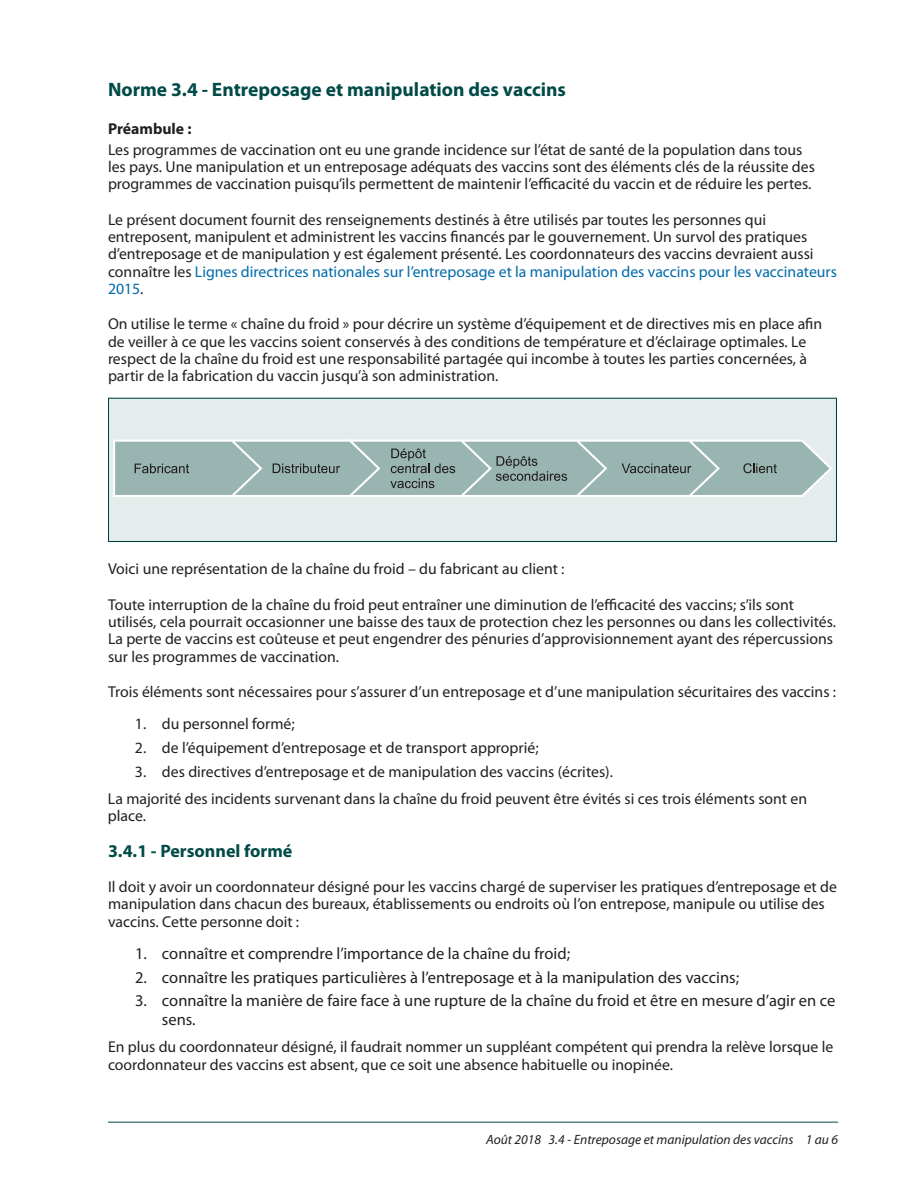
<style>
.page{position:relative;width:918px;height:1188px;background:#fff}
.page>*{position:absolute;margin:0;border:0;box-sizing:border-box;transform-origin:0 0}
.t1{font:700 19.5px "Myriad Pro";color:#004a47}
.t2{font:700 18px "Myriad Pro";color:#004a47}
.t3{font:16.5px/18.9px "Myriad Pro";color:#231f20}
.t4{font:15.75px/17.2px "Myriad Pro";color:#231f20}
.t5{font:700 15.75px "Myriad Pro";color:#231f20}
.t6{font:italic 13.5px "Myriad Pro";color:#231f20}
.s1{color:#006aab}
</style>
<div class="page">
<hr style="left:108px;top:1122px;width:730px;height:1px;background:#004a47">
<div style="left:109px;top:398px;width:727px;height:144px;background:#e5ecec"></div>
<div style="left:108px;top:398px;width:729px;height:144px;border:1px solid #003f41"></div>
<svg style="left:113px;top:440px;width:719px;height:57px;background:#9eb6b3"></svg>
<p class="t1" style="left:108px;top:78px;width:460px">Norme 3.4 - Entreposage et manipulation des vaccins</p>
<p class="t5" style="left:108px;top:120px;width:85px">Préambule :</p>
<p class="t4" style="left:108px;top:141px;width:708px">Les programmes de vaccination ont eu une grande incidence sur l’état de santé de la population dans tous les pays. Une manipulation et un entreposage adéquats des vaccins sont des éléments clés de la réussite des programmes de vaccination puisqu’ils permettent de maintenir l’efficacité du vaccin et de réduire les pertes.</p>
<p class="t4" style="left:108px;top:211px;width:731px">Le présent document fournit des renseignements destinés à être utilisés par toutes les personnes qui entreposent, manipulent et administrent les vaccins financés par le gouvernement. Un survol des pratiques d’entreposage et de manipulation y est également présenté. Les coordonnateurs des vaccins devraient aussi connaître les <span class="s1">Lignes directrices nationales sur l’entreposage et la manipulation des vaccins pour les vaccinateurs 2015</span>.</p>
<p class="t4" style="left:108px;top:316px;width:716px">On utilise le terme « chaîne du froid » pour décrire un système d’équipement et de directives mis en place afin de veiller à ce que les vaccins soient conservés à des conditions de température et d’éclairage optimales. Le respect de la chaîne du froid est une responsabilité partagée qui incombe à toutes les parties concernées, à partir de la fabrication du vaccin jusqu’à son administration.</p>
<p class="t4" style="left:108px;top:561px;width:458px">Voici une représentation de la chaîne du froid – du fabricant au client :</p>
<p class="t4" style="left:108px;top:596px;width:730px">Toute interruption de la chaîne du froid peut entraîner une diminution de l’efficacité des vaccins; s’ils sont utilisés, cela pourrait occasionner une baisse des taux de protection chez les personnes ou dans les collectivités.<br>La perte de vaccins est coûteuse et peut engendrer des pénuries d’approvisionnement ayant des répercussions sur les programmes de vaccination.</p>
<p class="t4" style="left:108px;top:683px;width:730px">Trois éléments sont nécessaires pour s’assurer d’un entreposage et d’une manipulation sécuritaires des vaccins :</p>
<p class="t4" style="left:135px;top:716px;width:161px">1. du personnel formé;</p>
<p class="t4" style="left:135px;top:739px;width:405px">2. de l’équipement d’entreposage et de transport approprié;</p>
<p class="t4" style="left:108px;top:758px;width:701px;line-height:27px;text-indent:27px">3. des directives d’entreposage et de manipulation des vaccins (écrites).<br>La majorité des incidents survenant dans la chaîne du froid peuvent être évités si ces trois éléments sont en</p>
<p class="t4" style="left:108px;top:807px;width:40px">place.</p>
<p class="t2" style="left:108px;top:841px;width:186px">3.4.1 - Personnel formé</p>
<p class="t4" style="left:108px;top:879px;width:730px">Il doit y avoir un coordonnateur désigné pour les vaccins chargé de superviser les pratiques d’entreposage et de manipulation dans chacun des bureaux, établissements ou endroits où l’on entrepose, manipule ou utilise des vaccins. Cette personne doit :</p>
<p class="t3" style="left:135px;top:944px;width:437px">1. connaître et comprendre l’importance de la chaîne du froid;</p>
<p class="t3" style="left:135px;top:968px;width:606px">2. connaître les pratiques particulières à l’entreposage et à la manipulation des vaccins;</p>
<p class="t3" style="left:162px;top:992px;width:675px;text-indent:-27px">3. connaître la manière de faire face à une rupture de la chaîne du froid et être en mesure d’agir en ce sens.</p>
<p class="t4" style="left:108px;top:1039px;width:727px">En plus du coordonnateur désigné, il faudrait nommer un suppléant compétent qui prendra la relève lorsque le coordonnateur des vaccins est absent, que ce soit une absence habituelle ou inopinée.</p>
<p class="t6" style="left:486px;top:1132px;width:353px">Août 2018 3.4 - Entreposage et manipulation des vaccins 1 au 6</p>
</div>
